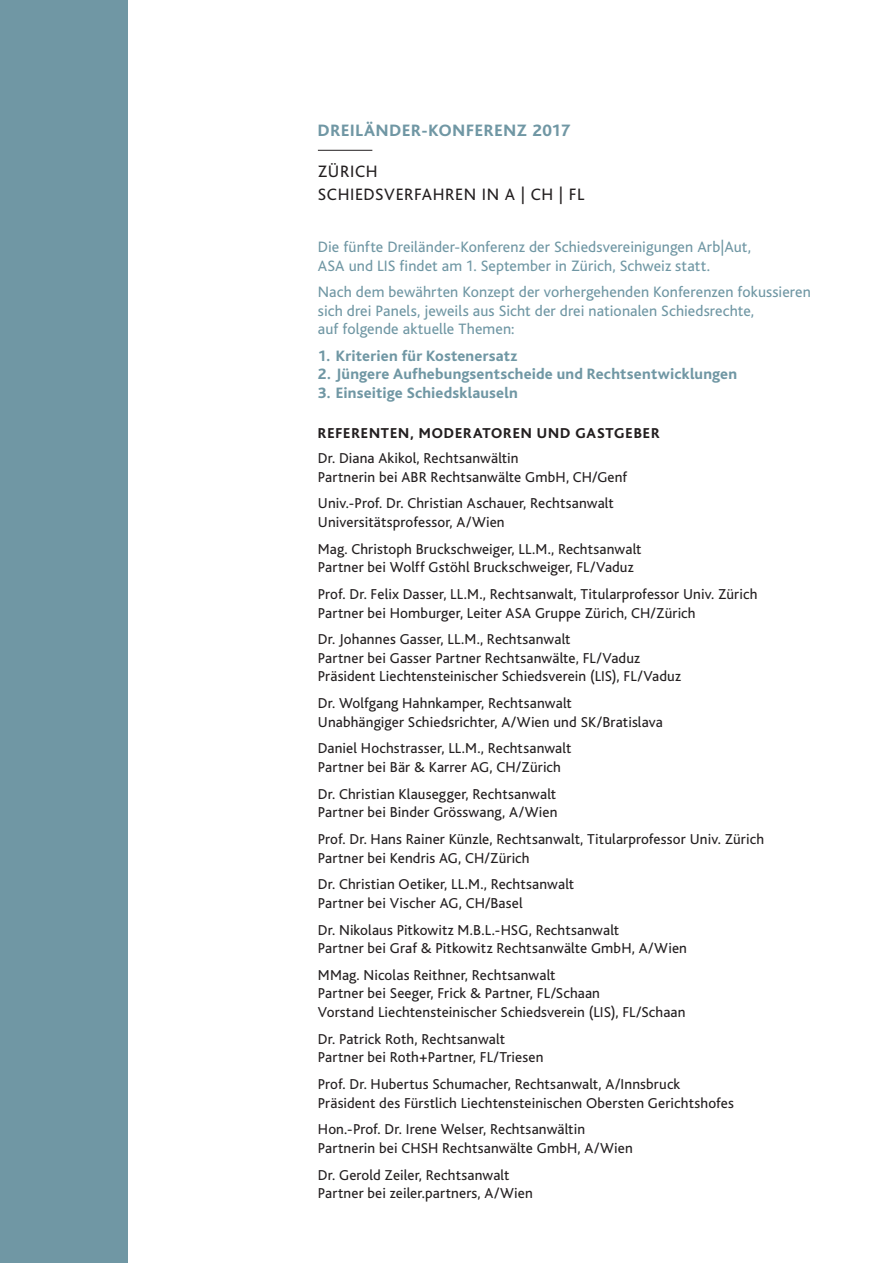
<style>
.page{position:relative;width:893px;height:1263px;background:#fff}
.page>*{position:absolute;margin:0;border:0;box-sizing:border-box;transform-origin:0 0}
.t1{font:17.25px/22.8px "Bliss";letter-spacing:.04em;color:#231f20}
.t2{font:800 17.25px "Bliss";letter-spacing:.045em;color:#7097a4}
.t3{font:15.75px/18.6px "Bliss";letter-spacing:.01em;color:#7097a4}
.t4{font:800 15.75px "Bliss";letter-spacing:.01em;color:#7097a4}
.t5{font:15px/18.6px "Bliss";letter-spacing:.01em;color:#231f20}
.t6{font:800 15px "Bliss";letter-spacing:.065em;color:#231f20}
</style>
<div class="page">
<div style="left:0;top:0;width:128px;height:1263px;background:#7097a4"></div>
<hr style="left:318px;top:150px;width:54px;height:1px;background:#231f20">
<p class="t2" style="left:318px;top:121px;width:254px">DREILÄNDER-KONFERENZ 2017</p>
<p class="t1" style="left:318px;top:160px;width:268px">ZÜRICH<br>SCHIEDSVERFAHREN IN A | CH | FL</p>
<p class="t3" style="left:318px;top:238px;width:435px">Die fünfte Dreiländer-Konferenz der Schiedsvereinigungen Arb|Aut,<br>ASA und LIS findet am 1. September in Zürich, Schweiz statt.</p>
<p class="t3" style="left:318px;top:283px;width:494px">Nach dem bewährten Konzept der vorhergehenden Konferenzen fokussieren sich drei Panels, jeweils aus Sicht der drei nationalen Schiedsrechte,<br>auf folgende aktuelle Themen:</p>
<p class="t4" style="left:318px;top:347px;width:201px">1. Kriterien für Kostenersatz</p>
<p class="t4" style="left:318px;top:366px;width:421px">2. Jüngere Aufhebungsentscheide und Rechtsentwicklungen</p>
<p class="t4" style="left:318px;top:384px;width:201px">3. Einseitige Schiedsklauseln</p>
<p class="t6" style="left:318px;top:425px;width:343px">REFERENTEN, MODERATOREN UND GASTGEBER</p>
<p class="t5" style="left:318px;top:449px;width:311px">Dr. Diana Akikol, Rechtsanwältin<br>Partnerin bei ABR Rechtsanwälte GmbH, CH/Genf</p>
<p class="t5" style="left:318px;top:494px;width:297px">Univ.-Prof. Dr. Christian Aschauer, Rechtsanwalt<br>Universitätsprofessor, A/Wien</p>
<p class="t5" style="left:318px;top:540px;width:325px">Mag. Christoph Bruckschweiger, LL.M., Rechtsanwalt<br>Partner bei Wolff Gstöhl Bruckschweiger, FL/Vaduz</p>
<p class="t5" style="left:318px;top:585px;width:441px">Prof. Dr. Felix Dasser, LL.M., Rechtsanwalt, Titularprofessor Univ. Zürich<br>Partner bei Homburger, Leiter ASA Gruppe Zürich, CH/Zürich</p>
<p class="t5" style="left:318px;top:630px;width:365px">Dr. Johannes Gasser, LL.M., Rechtsanwalt<br>Partner bei Gasser Partner Rechtsanwälte, FL/Vaduz<br>Präsident Liechtensteinischer Schiedsverein (LIS), FL/Vaduz</p>
<p class="t5" style="left:318px;top:694px;width:347px">Dr. Wolfgang Hahnkamper, Rechtsanwalt<br>Unabhängiger Schiedsrichter, A/Wien und SK/Bratislava</p>
<p class="t5" style="left:318px;top:739px;width:255px">Daniel Hochstrasser, LL.M., Rechtsanwalt<br>Partner bei Bär &amp; Karrer AG, CH/Zürich</p>
<p class="t5" style="left:318px;top:785px;width:241px">Dr. Christian Klausegger, Rechtsanwalt<br>Partner bei Binder Grösswang, A/Wien</p>
<p class="t5" style="left:318px;top:830px;width:448px">Prof. Dr. Hans Rainer Künzle, Rechtsanwalt, Titularprofessor Univ. Zürich<br>Partner bei Kendris AG, CH/Zürich</p>
<p class="t5" style="left:318px;top:875px;width:258px">Dr. Christian Oetiker, LL.M., Rechtsanwalt<br>Partner bei Vischer AG, CH/Basel</p>
<p class="t5" style="left:318px;top:921px;width:371px">Dr. Nikolaus Pitkowitz M.B.L.-HSG, Rechtsanwalt<br>Partner bei Graf &amp; Pitkowitz Rechtsanwälte GmbH, A/Wien</p>
<p class="t5" style="left:318px;top:966px;width:369px">MMag. Nicolas Reithner, Rechtsanwalt<br>Partner bei Seeger, Frick &amp; Partner, FL/Schaan<br>Vorstand Liechtensteinischer Schiedsverein (LIS), FL/Schaan</p>
<p class="t5" style="left:318px;top:1030px;width:227px">Dr. Patrick Roth, Rechtsanwalt<br>Partner bei Roth+Partner, FL/Triesen</p>
<p class="t5" style="left:318px;top:1075px;width:418px">Prof. Dr. Hubertus Schumacher, Rechtsanwalt, A/Innsbruck<br>Präsident des Fürstlich Liechtensteinischen Obersten Gerichtshofes</p>
<p class="t5" style="left:318px;top:1120px;width:316px">Hon.-Prof. Dr. Irene Welser, Rechtsanwältin<br>Partnerin bei CHSH Rechtsanwälte GmbH, A/Wien</p>
<p class="t5" style="left:318px;top:1166px;width:216px">Dr. Gerold Zeiler, Rechtsanwalt<br>Partner bei zeiler.partners, A/Wien</p>
</div>
